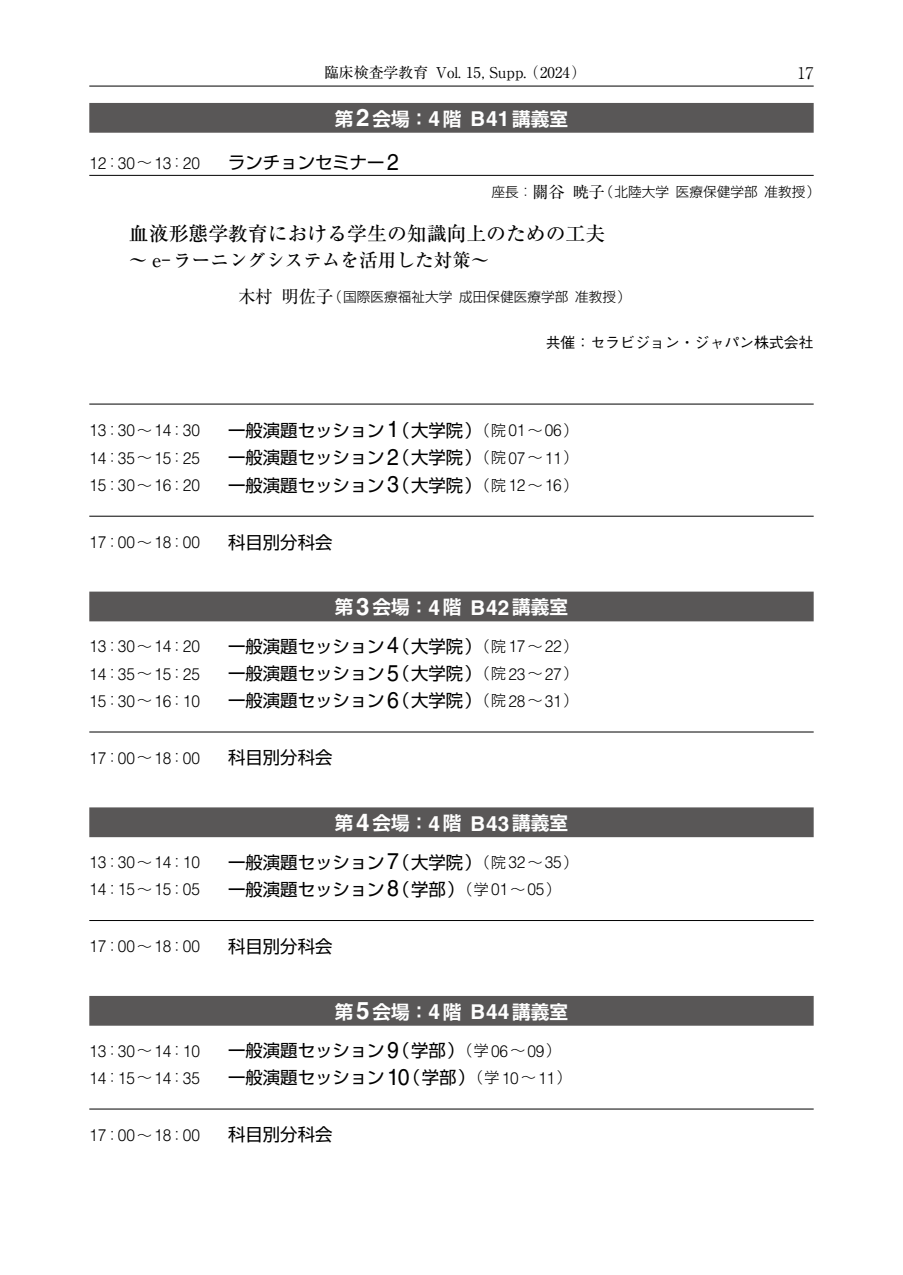
<style>
.page{position:relative;width:903px;height:1275px;background:#fff}
.page>*{position:absolute;margin:0;border:0;box-sizing:border-box;transform-origin:0 0}
.t1{font:500 19.78px "Ryumin Pr 6";color:#000}
.t2{font:700 18.55px "Shin Go Pr 6 De";color:#fff}
.t3{font:500 18.55px "Ryumin Pr 6";color:#000}
.t4{font:17.32px "Shin Go Pr 6";color:#000}
.t5{font:300 16.62px "Helvetica LT Std";color:#000;scale:.93 1}
.t6{font:300 16.1px "Ryumin Pr 6";color:#000}
.t7{font:14.88px "Ryumin Pr 6";color:#000}
.t8{font:500 14.88px "Gothic BBB Pr 5";color:#000}
.t9{font:300 13.65px "Shin Go Pr 6";color:#000}
.s1{font-family:"Helvetica LT Std";font-size:24.15px}
.s2{font-family:"Helvetica LT Std";font-size:20.82px}
.s3{font-family:"Helvetica LT Std";font-size:20.47px}
.s4{font-family:"Shin Go Pr 6";font-size:14.88px}
.s5{font-family:"Helvetica LT Std";font-size:22.93px}
.s6{font-family:"Ryumin Pr 6";font-weight:400;font-size:16.1px}
.s7{font-family:"Ryumin Pr 6";font-weight:400;font-size:17.32px}
.s8{font-weight:300;font-size:14.88px}
.s9{font-family:"Helvetica LT Std";font-weight:300;font-size:16.62px}
</style>
<div class="page">
<hr style="left:89px;top:86px;width:725px;height:1px;background:#000">
<div style="left:89px;top:103px;width:725px;height:30px;background:#595757"></div>
<hr style="left:89px;top:175px;width:725px;height:1px;background:#000">
<hr style="left:89px;top:404px;width:725px;height:1px;background:#000">
<hr style="left:89px;top:516px;width:725px;height:1px;background:#000">
<div style="left:89px;top:592px;width:725px;height:29px;background:#595757"></div>
<hr style="left:89px;top:732px;width:725px;height:1px;background:#000">
<div style="left:89px;top:807px;width:725px;height:30px;background:#595757"></div>
<hr style="left:89px;top:920px;width:725px;height:1px;background:#000">
<div style="left:89px;top:996px;width:725px;height:30px;background:#595757"></div>
<hr style="left:89px;top:1109px;width:725px;height:1px;background:#000">
<p class="t7" style="left:324px;top:61px;width:264px">臨床検査学教育 Vol. 15, Supp. （2024）</p>
<p class="t6" style="left:797px;top:60px;width:18px">17</p>
<p class="t2" style="left:335px;top:103px;width:235px">第<span class="s1">2</span>会場：<span class="s2">4</span>階 <span class="s3">B</span><span class="s2">41</span>講義室</p>
<p class="t5" style="left:89px;top:152px;width:120px">12<span class="s4">：</span>30<span class="s4">～</span>13<span class="s4">：</span>20</p>
<p class="t4" style="left:228px;top:148px;width:172px">ランチョンセミナー<span class="s5">2</span></p>
<p class="t9" style="left:491px;top:180px;width:331px">座長：<span class="s6">關谷 暁子</span>（北陸大学 医療保健学部 准教授）</p>
<p class="t1" style="left:129px;top:218px;width:478px">血液形態学教育における学生の知識向上のための工夫</p>
<p class="t3" style="left:129px;top:245px;width:362px">～ e-ラーニングシステムを活用した対策～</p>
<p class="t9" style="left:238px;top:285px;width:394px"><span class="s7">木村 明佐子</span>（国際医療福祉大学 成田保健医療学部 准教授）</p>
<p class="t8" style="left:546px;top:330px;width:269px">共催：セラビジョン・ジャパン株式会社</p>
<p class="t5" style="left:89px;top:420px;width:120px">13<span class="s4">：</span>30<span class="s4">～</span>14<span class="s4">：</span>30</p>
<p class="t4" style="left:228px;top:416px;width:352px">一般演題セッション<span class="s5">1</span>（大学院）<span class="s8">（院</span><span class="s9">01</span><span class="s8">～</span><span class="s9">06</span><span class="s8">）</span></p>
<p class="t5" style="left:89px;top:447px;width:120px">14<span class="s4">：</span>35<span class="s4">～</span>15<span class="s4">：</span>25</p>
<p class="t4" style="left:228px;top:443px;width:352px">一般演題セッション<span class="s5">2</span>（大学院）<span class="s8">（院</span><span class="s9">07</span><span class="s8">～</span><span class="s9">11</span><span class="s8">）</span></p>
<p class="t5" style="left:89px;top:475px;width:120px">15<span class="s4">：</span>30<span class="s4">～</span>16<span class="s4">：</span>20</p>
<p class="t4" style="left:228px;top:471px;width:352px">一般演題セッション<span class="s5">3</span>（大学院）<span class="s8">（院</span><span class="s9">12</span><span class="s8">～</span><span class="s9">16</span><span class="s8">）</span></p>
<p class="t5" style="left:89px;top:532px;width:120px">17<span class="s4">：</span>00<span class="s4">～</span>18<span class="s4">：</span>00</p>
<p class="t4" style="left:228px;top:528px;width:106px">科目別分科会</p>
<p class="t2" style="left:335px;top:592px;width:235px">第<span class="s1">3</span>会場：<span class="s2">4</span>階 <span class="s3">B</span><span class="s2">42</span>講義室</p>
<p class="t5" style="left:89px;top:636px;width:120px">13<span class="s4">：</span>30<span class="s4">～</span>14<span class="s4">：</span>20</p>
<p class="t4" style="left:228px;top:632px;width:352px">一般演題セッション<span class="s5">4</span>（大学院）<span class="s8">（院</span><span class="s9">17</span><span class="s8">～</span><span class="s9">22</span><span class="s8">）</span></p>
<p class="t5" style="left:89px;top:663px;width:120px">14<span class="s4">：</span>35<span class="s4">～</span>15<span class="s4">：</span>25</p>
<p class="t4" style="left:228px;top:659px;width:352px">一般演題セッション<span class="s5">5</span>（大学院）<span class="s8">（院</span><span class="s9">23</span><span class="s8">～</span><span class="s9">27</span><span class="s8">）</span></p>
<p class="t5" style="left:89px;top:691px;width:120px">15<span class="s4">：</span>30<span class="s4">～</span>16<span class="s4">：</span>10</p>
<p class="t4" style="left:228px;top:686px;width:352px">一般演題セッション<span class="s5">6</span>（大学院）<span class="s8">（院</span><span class="s9">28</span><span class="s8">～</span><span class="s9">31</span><span class="s8">）</span></p>
<p class="t5" style="left:89px;top:748px;width:120px">17<span class="s4">：</span>00<span class="s4">～</span>18<span class="s4">：</span>00</p>
<p class="t4" style="left:228px;top:744px;width:106px">科目別分科会</p>
<p class="t2" style="left:335px;top:808px;width:235px">第<span class="s1">4</span>会場：<span class="s2">4</span>階 <span class="s3">B</span><span class="s2">43</span>講義室</p>
<p class="t5" style="left:89px;top:852px;width:120px">13<span class="s4">：</span>30<span class="s4">～</span>14<span class="s4">：</span>10</p>
<p class="t4" style="left:228px;top:848px;width:352px">一般演題セッション<span class="s5">7</span>（大学院）<span class="s8">（院</span><span class="s9">32</span><span class="s8">～</span><span class="s9">35</span><span class="s8">）</span></p>
<p class="t5" style="left:89px;top:879px;width:120px">14<span class="s4">：</span>15<span class="s4">～</span>15<span class="s4">：</span>05</p>
<p class="t4" style="left:228px;top:875px;width:334px">一般演題セッション<span class="s5">8</span>（学部）<span class="s8">（学</span><span class="s9">01</span><span class="s8">～</span><span class="s9">05</span><span class="s8">）</span></p>
<p class="t5" style="left:89px;top:936px;width:120px">17<span class="s4">：</span>00<span class="s4">～</span>18<span class="s4">：</span>00</p>
<p class="t4" style="left:228px;top:932px;width:106px">科目別分科会</p>
<p class="t2" style="left:335px;top:996px;width:235px">第<span class="s1">5</span>会場：<span class="s2">4</span>階 <span class="s3">B</span><span class="s2">44</span>講義室</p>
<p class="t5" style="left:89px;top:1040px;width:120px">13<span class="s4">：</span>30<span class="s4">～</span>14<span class="s4">：</span>10</p>
<p class="t4" style="left:228px;top:1036px;width:334px">一般演題セッション<span class="s5">9</span>（学部）<span class="s8">（学</span><span class="s9">06</span><span class="s8">～</span><span class="s9">09</span><span class="s8">）</span></p>
<p class="t5" style="left:89px;top:1068px;width:120px">14<span class="s4">：</span>15<span class="s4">～</span>14<span class="s4">：</span>35</p>
<p class="t4" style="left:228px;top:1063px;width:345px">一般演題セッション<span class="s5">10</span>（学部）<span class="s8">（学</span><span class="s9">10</span><span class="s8">～</span><span class="s9">11</span><span class="s8">）</span></p>
<p class="t5" style="left:89px;top:1125px;width:120px">17<span class="s4">：</span>00<span class="s4">～</span>18<span class="s4">：</span>00</p>
<p class="t4" style="left:228px;top:1121px;width:106px">科目別分科会</p>
</div>
